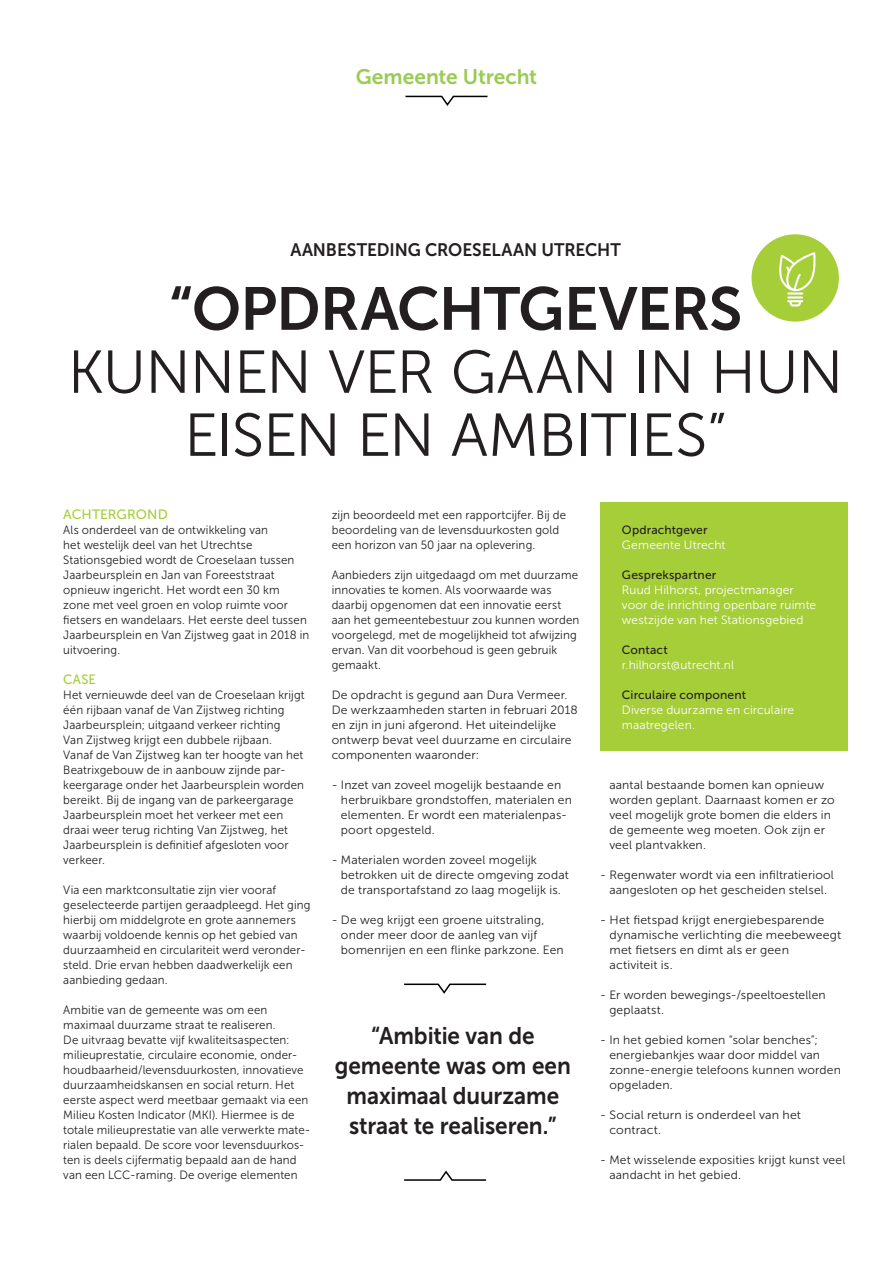
<style>
.page{position:relative;width:893px;height:1263px;background:#fff}
.page>*{position:absolute;margin:0;border:0;box-sizing:border-box;transform-origin:0 0}
.t1{font:60.3px/63px "Museo Sans 300";letter-spacing:-.015em;color:#231f20;text-align:center}
.t2{font:60.3px "Museo Sans 700";letter-spacing:-.015em;color:#231f20}
.t3{font:24px/30px "Museo Sans 700";letter-spacing:-.005em;color:#231f20;text-align:center;scale:.94 1}
.t4{font:21px "Museo Sans 700";letter-spacing:-.005em;color:#99cc52}
.t5{font:18px "Museo Sans 700";letter-spacing:-.005em;color:#231f20;scale:.96 1}
.t6{font:13.5px "Museo Sans 500";letter-spacing:.01em;color:#a6ce39}
.t7{font:13.5px "Museo Sans 500";letter-spacing:.01em;color:#a6ce39;scale:.96 1}
.t8{font:12px/15px "Museo Sans 300";letter-spacing:.01em;color:#231f20;scale:.96 1}
.t9{font:12px/15px "Museo Sans 300";letter-spacing:.01em;color:#231f20}
.t10{font:12px/15px "Museo Sans 300";letter-spacing:.01em;color:#fff}
.t11{font:12px "Museo Sans 500";letter-spacing:.015em;color:#231f20}
</style>
<div class="page">
<div style="left:600px;top:503px;width:248px;height:248px;background:#a6ce39"></div>
<svg style="left:405px;top:95px;width:83px;height:11px"></svg>
<div style="left:751px;top:234px;width:88px;height:88px;background:#a6ce39;border-radius:50%"></div>
<hr style="left:787px;top:292px;width:16px;height:3px;background:#fff">
<hr style="left:787px;top:296px;width:16px;height:3px;background:#fff">
<svg style="left:787px;top:300px;width:16px;height:6px"></svg>
<svg style="left:779px;top:252px;width:37px;height:39px"></svg>
<svg style="left:404px;top:1170px;width:83px;height:11px"></svg>
<svg style="left:404px;top:983px;width:83px;height:11px"></svg>
<h3 class="t4" style="left:356px;top:65px;width:183px">Gemeente Utrecht</h3>
<h3 class="t5" style="left:290px;top:240px;width:346px">AANBESTEDING CROESELAAN UTRECHT</h3>
<h1 class="t2" style="left:169px;top:275px;width:575px">“OPDRACHTGEVERS</h1>
<h1 class="t1" style="left:68px;top:341px;width:777px">KUNNEN VER GAAN IN HUN<br>EISEN EN AMBITIES”</h1>
<p class="t6" style="left:63px;top:507px;width:106px">ACHTERGROND</p>
<p class="t8" style="left:63px;top:522px;width:258px">Als onderdeel van de ontwikkeling van<br>het westelijk deel van het Utrechtse Stationsgebied wordt de Croeselaan tussen Jaarbeursplein en Jan van Foreeststraat opnieuw ingericht. Het wordt een 30 km<br>zone met veel groen en volop ruimte voor fietsers en wandelaars. Het eerste deel tussen Jaarbeursplein en Van Zijstweg gaat in 2018 in uitvoering.</p>
<p class="t7" style="left:63px;top:672px;width:36px">CASE</p>
<p class="t8" style="left:63px;top:687px;width:253px">Het vernieuwde deel van de Croeselaan krijgt één rijbaan vanaf de Van Zijstweg richting Jaarbeursplein; uitgaand verkeer richting<br>Van Zijstweg krijgt een dubbele rijbaan.<br>Vanaf de Van Zijstweg kan ter hoogte van het Beatrixgebouw de in aanbouw zijnde par&shy;keergarage onder het Jaarbeursplein worden bereikt. Bij de ingang van de parkeergarage Jaarbeursplein moet het verkeer met een draai weer terug richting Van Zijstweg, het Jaarbeursplein is definitief afgesloten voor verkeer.</p>
<p class="t8" style="left:63px;top:882px;width:259px">Via een marktconsultatie zijn vier vooraf geselecteerde partijen geraadpleegd. Het ging hierbij om middelgrote en grote aannemers waarbij voldoende kennis op het gebied van duurzaamheid en circulariteit werd veronder&shy;steld. Drie ervan hebben daadwerkelijk een aanbieding gedaan.</p>
<p class="t8" style="left:63px;top:1002px;width:259px">Ambitie van de gemeente was om een maximaal duurzame straat te realiseren.<br>De uitvraag bevatte vijf kwaliteitsaspecten: milieuprestatie, circulaire economie, onder&shy;houdbaarheid/levensduurkosten, innovatieve duurzaamheidskansen en social return. Het eerste aspect werd meetbaar gemaakt via een Milieu Kosten Indicator (MKI). Hiermee is de totale milieuprestatie van alle verwerkte mate&shy;rialen bepaald. De score voor levensduurkos&shy;ten is deels cijfermatig bepaald aan de hand van een LCC-raming. De overige elementen</p>
<p class="t8" style="left:332px;top:507px;width:246px">zijn beoordeeld met een rapportcijfer. Bij de beoordeling van de levensduurkosten gold een horizon van 50 jaar na oplevering.</p>
<p class="t8" style="left:332px;top:567px;width:259px">Aanbieders zijn uitgedaagd om met duurzame innovaties te komen. Als voorwaarde was daarbij opgenomen dat een innovatie eerst aan het gemeentebestuur zou kunnen worden voorgelegd, met de mogelijkheid tot afwijzing ervan. Van dit voorbehoud is geen gebruik gemaakt.</p>
<p class="t9" style="left:332px;top:687px;width:247px">De opdracht is gegund aan Dura Vermeer.<br>De werkzaamheden starten in februari 2018 en zijn in juni afgerond. Het uiteindelijke ontwerp bevat veel duurzame en circulaire componenten waaronder:</p>
<p class="t9" style="left:341px;top:777px;width:232px;text-indent:-9px">- Inzet van zoveel mogelijk bestaande en herbruikbare grondstoffen, materialen en elementen. Er wordt een materialenpas&shy;poort opgesteld.</p>
<p class="t9" style="left:341px;top:852px;width:229px;text-indent:-9px">- Materialen worden zoveel mogelijk betrokken uit de directe omgeving zodat de transportafstand zo laag mogelijk is.</p>
<p class="t9" style="left:341px;top:912px;width:224px;text-indent:-9px">- De weg krijgt een groene uitstraling, onder meer door de aanleg van vijf bomenrijen en een flinke parkzone. Een</p>
<h2 class="t3" style="left:335px;top:1021px;width:252px">“Ambitie van de gemeente was om een maximaal duurzame straat te realiseren.”</h2>
<p class="t11" style="left:622px;top:523px;width:87px">Opdrachtgever</p>
<p class="t10" style="left:622px;top:537px;width:105px">Gemeente Utrecht</p>
<p class="t11" style="left:622px;top:568px;width:96px">Gesprekspartner</p>
<p class="t10" style="left:622px;top:582px;width:196px">Ruud Hilhorst, projectmanager voor de inrichting openbare ruimte westzijde van het Stationsgebied</p>
<p class="t11" style="left:622px;top:643px;width:47px">Contact</p>
<p class="t10" style="left:622px;top:657px;width:114px">r.hilhorst@utrecht.nl</p>
<p class="t11" style="left:622px;top:688px;width:126px">Circulaire component</p>
<p class="t10" style="left:622px;top:702px;width:174px">Diverse duurzame en circulaire maatregelen.</p>
<p class="t9" style="left:609px;top:777px;width:227px">aantal bestaande bomen kan opnieuw worden geplant. Daarnaast komen er zo veel mogelijk grote bomen die elders in de gemeente weg moeten. Ook zijn er veel plantvakken.</p>
<p class="t9" style="left:600px;top:867px;width:235px;text-align:center">- Regenwater wordt via een infiltratieriool aangesloten op het gescheiden stelsel.</p>
<p class="t9" style="left:610px;top:912px;width:233px;text-indent:-9px">- Het fietspad krijgt energiebesparende dynamische verlichting die meebeweegt met fietsers en dimt als er geen<br>activiteit is.</p>
<p class="t9" style="left:609px;top:987px;width:218px;text-indent:-9px">- Er worden bewegings-/speeltoestellen geplaatst.</p>
<p class="t9" style="left:609px;top:1032px;width:233px;text-indent:-9px">- In het gebied komen “solar benches”; energiebankjes waar door middel van zonne-energie telefoons kunnen worden opgeladen.</p>
<p class="t9" style="left:610px;top:1107px;width:193px;text-indent:-9px">- Social return is onderdeel van het contract.</p>
<p class="t9" style="left:609px;top:1152px;width:237px;text-indent:-9px">- Met wisselende exposities krijgt kunst veel aandacht in het gebied.</p>
</div>
